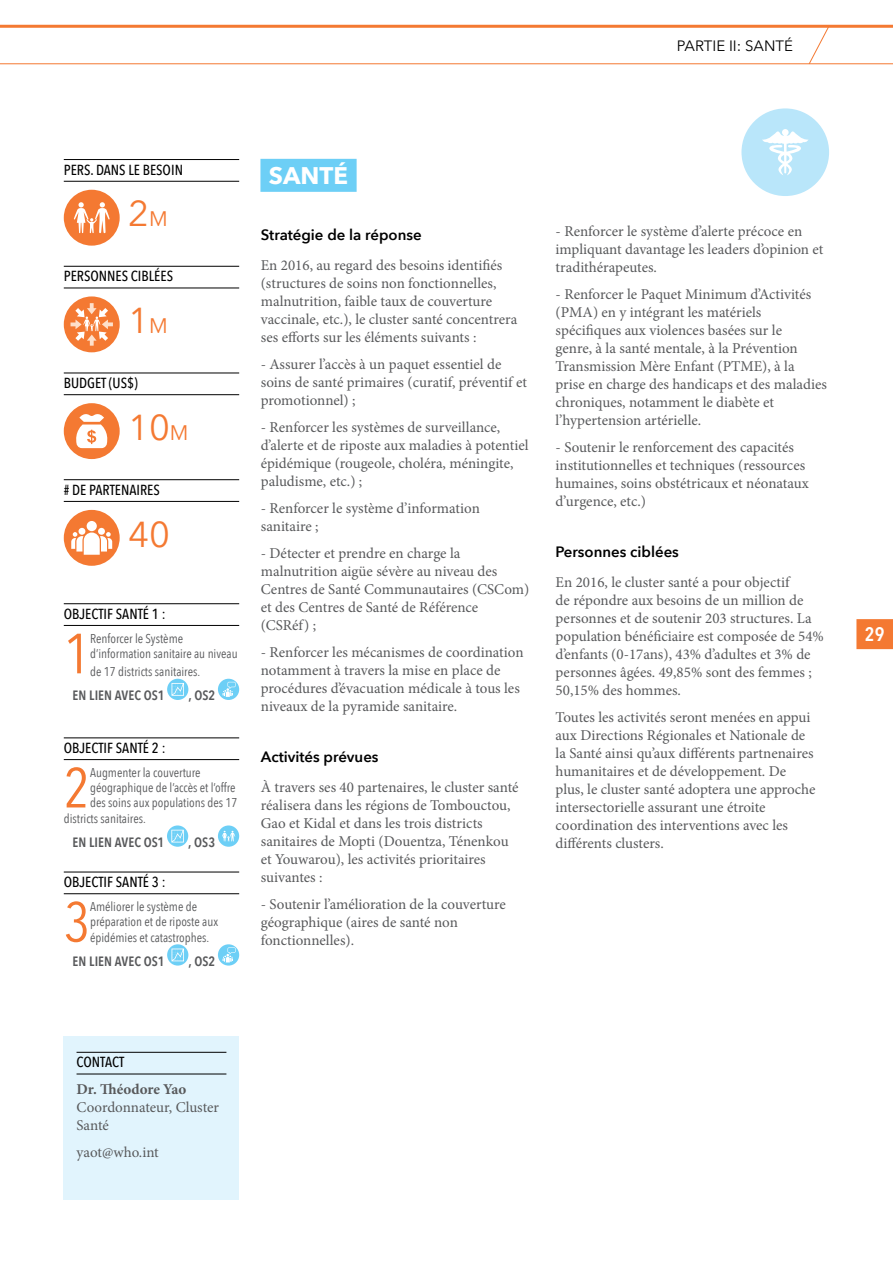
<style>
.page{position:relative;width:893px;height:1263px;background:#fff}
.page>*{position:absolute;margin:0;border:0;box-sizing:border-box;transform-origin:0 0}
.t1{font:55.95px "Avenir Next Condensed";color:#f47932}
.t2{font:36px "Avenir Next";color:#f47932}
.t3{font:700 24px "Avenir Next";color:#fff}
.t4{font:600 19.5px "Avenir Next Condensed";color:#fff}
.t5{font:15px/18px "Minion Pro";color:#58595b}
.t6{font:600 15px "Avenir Next";color:#000}
.t7{font:15px "Avenir Next";color:#000}
.t8{font:700 15px "Minion Pro";color:#58595b}
.t9{font:500 14.55px "Avenir Next Condensed";color:#000}
.t10{font:600 13.5px "Avenir Next Condensed";letter-spacing:.005em;color:#58595b}
.t11{font:12.75px/15.3px "Avenir Next Condensed";color:#58595b}
.s1{font-size:21px}
</style>
<div class="page">
<div style="left:856px;top:619px;width:37px;height:30px;background:#f47932"></div>
<hr style="left:0;top:63px;width:893px;height:1px;background:#f47932">
<hr style="left:0;top:25px;width:893px;height:3px;background:#f47932">
<svg style="left:808px;top:27px;width:22px;height:38px"></svg>
<div style="left:260px;top:159px;width:97px;height:33px;background:#6dcff6"></div>
<hr style="left:64px;top:159px;width:175px;height:1px;background:#000">
<hr style="left:64px;top:181px;width:175px;height:1px;background:#000">
<div style="left:64px;top:190px;width:56px;height:56px;background:#f47932;border-radius:50%"></div>
<svg style="left:74px;top:202px;width:36px;height:31px"></svg>
<hr style="left:64px;top:373px;width:175px;height:1px;background:#000">
<hr style="left:64px;top:394px;width:175px;height:1px;background:#000">
<div style="left:64px;top:403px;width:56px;height:56px;background:#f47932;border-radius:50%"></div>
<svg style="left:76px;top:414px;width:32px;height:34px"></svg>
<hr style="left:64px;top:266px;width:175px;height:1px;background:#000">
<hr style="left:64px;top:288px;width:175px;height:1px;background:#000">
<div style="left:64px;top:296px;width:56px;height:56px;background:#f47932;border-radius:50%"></div>
<svg style="left:71px;top:303px;width:42px;height:43px"></svg>
<hr style="left:64px;top:479px;width:175px;height:1px;background:#000">
<hr style="left:64px;top:501px;width:175px;height:1px;background:#000">
<div style="left:64px;top:510px;width:56px;height:56px;background:#f47932;border-radius:50%"></div>
<svg style="left:71px;top:521px;width:41px;height:34px"></svg>
<hr style="left:64px;top:603px;width:175px;height:1px;background:#000">
<hr style="left:64px;top:625px;width:175px;height:1px;background:#000">
<div style="left:167px;top:679px;width:21px;height:21px;background:#6dcff6;border-radius:50%"></div>
<svg style="left:172px;top:683px;width:12px;height:13px"></svg>
<div style="left:218px;top:679px;width:21px;height:21px;background:#6dcff6;border-radius:50%"></div>
<svg style="left:223px;top:682px;width:13px;height:15px"></svg>
<hr style="left:64px;top:737px;width:175px;height:1px;background:#000">
<hr style="left:64px;top:759px;width:175px;height:1px;background:#000">
<svg style="left:167px;top:825px;width:21px;height:22px"></svg>
<svg style="left:171px;top:830px;width:13px;height:12px"></svg>
<div style="left:218px;top:825px;width:21px;height:22px;background:#6dcff6;border-radius:50%"></div>
<svg style="left:222px;top:831px;width:13px;height:10px"></svg>
<hr style="left:64px;top:872px;width:175px;height:1px;background:#000">
<hr style="left:64px;top:893px;width:175px;height:1px;background:#000">
<svg style="left:167px;top:944px;width:21px;height:21px"></svg>
<svg style="left:172px;top:948px;width:12px;height:13px"></svg>
<svg style="left:218px;top:944px;width:21px;height:21px"></svg>
<svg style="left:223px;top:947px;width:13px;height:15px"></svg>
<div style="left:64px;top:1036px;width:175px;height:163px;background:#e1f4fd"></div>
<hr style="left:77px;top:1052px;width:149px;height:1px;background:#000">
<hr style="left:77px;top:1074px;width:149px;height:1px;background:#000">
<div style="left:741px;top:108px;width:88px;height:88px;background:#b9e6fa;border-radius:50%"></div>
<svg style="left:762px;top:129px;width:46px;height:46px"></svg>
<p class="t7" style="left:677px;top:33px;width:79px">PARTIE II: SANTÉ</p>
<p class="t9" style="left:64px;top:161px;width:121px">PERS. DANS LE BESOIN</p>
<h2 class="t2" style="left:128px;top:183px;width:41px">2<span class="s1">M</span></h2>
<p class="t9" style="left:64px;top:268px;width:111px">PERSONNES CIBLÉES</p>
<h2 class="t2" style="left:128px;top:290px;width:41px">1<span class="s1">M</span></h2>
<p class="t9" style="left:64px;top:374px;width:76px">BUDGET (US$)</p>
<h2 class="t2" style="left:128px;top:397px;width:62px">10<span class="s1">M</span></h2>
<p class="t9" style="left:64px;top:481px;width:98px"># DE PARTENAIRES</p>
<h2 class="t2" style="left:128px;top:504px;width:43px">40</h2>
<p class="t9" style="left:64px;top:605px;width:103px">OBJECTIF SANTÉ 1 :</p>
<h1 class="t1" style="left:64px;top:606px;width:28px">1</h1>
<p class="t11" style="left:90px;top:630px;width:149px">Renforcer le Système d’information sanitaire au niveau</p>
<p class="t11" style="left:90px;top:663px;width:112px">de 17 districts sanitaires.</p>
<p class="t10" style="left:73px;top:684px;width:93px">EN LIEN AVEC OS1</p>
<p class="t10" style="left:188px;top:684px;width:28px">, OS2</p>
<p class="t9" style="left:64px;top:739px;width:103px">OBJECTIF SANTÉ 2 :</p>
<h1 class="t1" style="left:64px;top:740px;width:28px">2</h1>
<p class="t11" style="left:90px;top:764px;width:112px">Augmenter la couverture</p>
<p class="t11" style="left:90px;top:779px;width:147px">géographique de l’accès et l’offre</p>
<p class="t11" style="left:90px;top:795px;width:149px">des soins aux populations des 17</p>
<p class="t11" style="left:64px;top:810px;width:84px">districts sanitaires.</p>
<p class="t10" style="left:73px;top:830px;width:93px">EN LIEN AVEC OS1</p>
<p class="t10" style="left:188px;top:830px;width:29px">, OS3</p>
<p class="t9" style="left:64px;top:873px;width:103px">OBJECTIF SANTÉ 3 :</p>
<h1 class="t1" style="left:64px;top:874px;width:28px">3</h1>
<p class="t11" style="left:90px;top:898px;width:130px">Améliorer le système de préparation et de riposte aux épidémies et catastrophes.</p>
<p class="t10" style="left:73px;top:949px;width:93px">EN LIEN AVEC OS1</p>
<p class="t10" style="left:188px;top:949px;width:28px">, OS2</p>
<h3 class="t3" style="left:269px;top:155px;width:81px">SANTÉ</h3>
<p class="t6" style="left:261px;top:222px;width:162px">Stratégie de la réponse</p>
<p class="t5" style="left:261px;top:257px;width:258px">En 2016, au regard des besoins identifiés (structures de soins non fonctionnelles, malnutrition, faible taux de couverture vaccinale, etc.), le cluster santé concentrera ses efforts sur les éléments suivants :</p>
<p class="t5" style="left:261px;top:356px;width:268px">- Assurer l’accès à un paquet essentiel de soins de santé primaires (curatif, préventif et promotionnel) ;</p>
<p class="t5" style="left:261px;top:419px;width:269px">- Renforcer les systèmes de surveillance, d’alerte et de riposte aux maladies à potentiel épidémique (rougeole, choléra, méningite, paludisme, etc.) ;</p>
<p class="t5" style="left:261px;top:500px;width:221px">- Renforcer le système d’information sanitaire ;</p>
<p class="t5" style="left:261px;top:545px;width:270px">- Détecter et prendre en charge la malnutrition aigüe sévère au niveau des<br>Centres de Santé Communautaires (CSCom) et des Centres de Santé de Référence (CSRéf) ;</p>
<p class="t5" style="left:261px;top:644px;width:264px">- Renforcer les mécanismes de coordination notamment à travers la mise en place de procédures d’évacuation médicale à tous les niveaux de la pyramide sanitaire.</p>
<p class="t6" style="left:261px;top:744px;width:119px">Activités prévues</p>
<p class="t5" style="left:261px;top:779px;width:259px">À travers ses 40 partenaires, le cluster santé réalisera dans les régions de Tombouctou, Gao et Kidal et dans les trois districts sanitaires de Mopti (Douentza, Ténenkou et Youwarou), les activités prioritaires suivantes :</p>
<p class="t5" style="left:261px;top:896px;width:247px">- Soutenir l’amélioration de la couverture géographique (aires de santé non fonctionnelles).</p>
<p class="t5" style="left:556px;top:223px;width:269px">- Renforcer le système d’alerte précoce en impliquant davantage les leaders d’opinion et tradithérapeutes.</p>
<p class="t5" style="left:556px;top:286px;width:273px">- Renforcer le Paquet Minimum d’Activités (PMA) en y intégrant les matériels spécifiques aux violences basées sur le<br>genre, à la santé mentale, à la Prévention Transmission Mère Enfant (PTME), à la prise en charge des handicaps et des maladies chroniques, notamment le diabète et l’hypertension artérielle.</p>
<p class="t5" style="left:556px;top:439px;width:255px">- Soutenir le renforcement des capacités institutionnelles et techniques (ressources humaines, soins obstétricaux et néonataux d’urgence, etc.)</p>
<p class="t6" style="left:556px;top:539px;width:125px">Personnes ciblées</p>
<p class="t5" style="left:556px;top:574px;width:270px">En 2016, le cluster santé a pour objectif<br>de répondre aux besoins de un million de personnes et de soutenir 203 structures. La population bénéficiaire est composée de 54% d’enfants (0-17ans), 43% d’adultes et 3% de personnes âgées. 49,85% sont des femmes ; 50,15% des hommes.</p>
<p class="t5" style="left:556px;top:709px;width:261px">Toutes les activités seront menées en appui aux Directions Régionales et Nationale de la Santé ainsi qu’aux différents partnenaires humanitaires et de développement. De plus, le cluster santé adoptera une approche intersectorielle assurant une étroite coordination des interventions avec les différents clusters.</p>
<p class="t9" style="left:77px;top:1053px;width:49px">CONTACT</p>
<p class="t8" style="left:77px;top:1078px;width:111px">Dr. Théodore Yao</p>
<p class="t5" style="left:77px;top:1098px;width:144px">Coordonnateur, Cluster<br>Santé</p>
<p class="t5" style="left:77px;top:1143px;width:84px">yaot@who.int</p>
<h3 class="t4" style="left:865px;top:617px;width:21px">29</h3>
</div>
